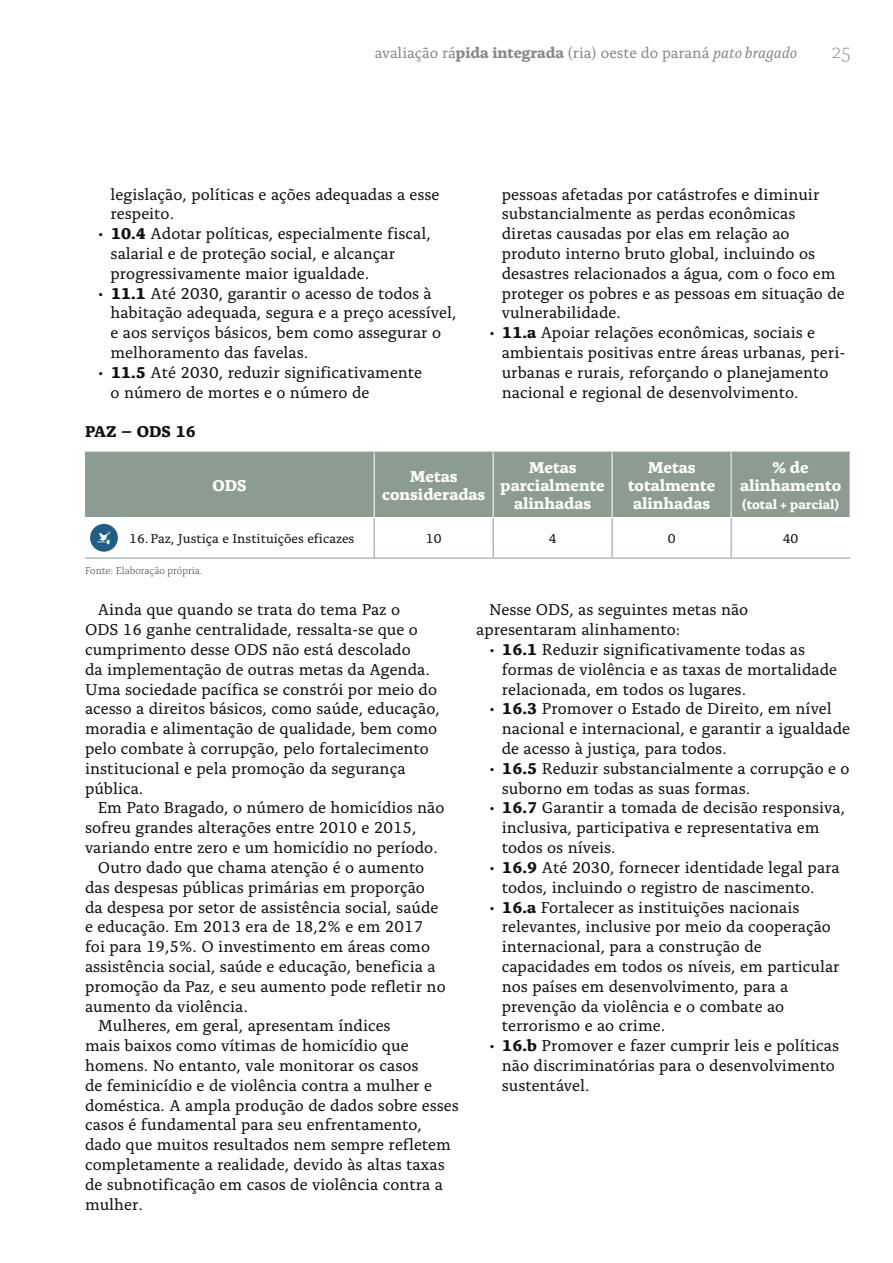
<style>
.page{position:relative;width:893px;height:1263px;background:#fff}
.page>*{position:absolute;margin:0;border:0;box-sizing:border-box;transform-origin:0 0}
.t1{font:300 21px "Alda OT";color:#888a8a}
.t2{font:16.5px/19.8px "Alda OT";color:#121212}
.t3{font:700 16.5px/18px "Alda OT";color:#fff;text-align:center}
.t4{font:700 16.5px "Alda OT";color:#121212}
.t5{font:15.6px "Alda OT";color:#888a8a}
.t6{font:13.5px "Alda OT";color:#121212}
.t7{font:700 13.5px "Alda OT";color:#fff}
.t8{font:300 10.5px "Alda OT";color:#121212}
.s1{font-weight:700}
.s2{font-style:italic}
</style>
<div class="page">
<div style="left:85px;top:453px;width:765px;height:64px;background:#8d9c91"></div>
<hr style="left:85px;top:452px;width:38px;height:1px;background:#8d9c91">
<hr style="left:123px;top:452px;width:251px;height:1px;background:#8d9c91">
<hr style="left:374px;top:452px;width:119px;height:1px;background:#8d9c91">
<hr style="left:493px;top:452px;width:119px;height:1px;background:#8d9c91">
<hr style="left:612px;top:452px;width:119px;height:1px;background:#8d9c91">
<hr style="left:731px;top:452px;width:119px;height:1px;background:#8d9c91">
<hr style="left:374px;top:518px;width:1px;height:40px;background:#8d9c91">
<hr style="left:493px;top:518px;width:1px;height:40px;background:#8d9c91">
<hr style="left:612px;top:518px;width:1px;height:40px;background:#8d9c91">
<hr style="left:731px;top:518px;width:1px;height:40px;background:#8d9c91">
<hr style="left:85px;top:558px;width:38px;height:1px;background:#8d9c91">
<hr style="left:123px;top:558px;width:251px;height:1px;background:#8d9c91">
<hr style="left:374px;top:558px;width:119px;height:1px;background:#8d9c91">
<hr style="left:493px;top:558px;width:119px;height:1px;background:#8d9c91">
<hr style="left:612px;top:558px;width:119px;height:1px;background:#8d9c91">
<hr style="left:731px;top:558px;width:119px;height:1px;background:#8d9c91">
<hr style="left:374px;top:452px;width:1px;height:65px;background:#fff">
<hr style="left:493px;top:452px;width:1px;height:65px;background:#fff">
<hr style="left:612px;top:452px;width:1px;height:65px;background:#fff">
<hr style="left:731px;top:452px;width:1px;height:65px;background:#fff">
<svg style="left:90px;top:524px;width:28px;height:28px"></svg>
<p class="t5" style="left:375px;top:47px;width:424px">avaliação rá<span class="s1">pida integrada</span> (ria) oeste do paraná <span class="s2">pato bragado</span></p>
<p class="t1" style="left:832px;top:43px;width:20px">25</p>
<p class="t2" style="left:111px;top:186px;width:330px">legislação, políticas e ações adequadas a esse respeito.</p>
<p class="t2" style="left:111px;top:225px;width:322px;text-indent:-13px">• <span class="s1">10.4</span> Adotar políticas, especialmente fiscal, salarial e de proteção social, e alcançar progressivamente maior igualdade.</p>
<p class="t2" style="left:111px;top:285px;width:347px;text-indent:-13px">• <span class="s1">11.1</span> Até 2030, garantir o acesso de todos à habitação adequada, segura e a preço acessível, e aos serviços básicos, bem como assegurar o melhoramento das favelas.</p>
<p class="t2" style="left:111px;top:364px;width:313px;text-indent:-13px">• <span class="s1">11.5</span> Até 2030, reduzir significativamente o número de mortes e o número de</p>
<p class="t4" style="left:85px;top:425px;width:112px">PAZ – ODS 16</p>
<p class="t2" style="left:502px;top:186px;width:344px">pessoas afetadas por catástrofes e diminuir substancialmente as perdas econômicas diretas causadas por elas em relação ao produto interno bruto global, incluindo os desastres relacionados a água, com o foco em proteger os pobres e as pessoas em situação de vulnerabilidade.</p>
<p class="t2" style="left:502px;top:324px;width:345px;text-indent:-13px">• <span class="s1">11.a</span> Apoiar relações econômicas, sociais e ambientais positivas entre áreas urbanas, peri&shy;urbanas e rurais, reforçando o planejamento nacional e regional de desenvolvimento.</p>
<p class="t3" style="left:213px;top:478px;width:36px">ODS</p>
<p class="t3" style="left:382px;top:469px;width:105px">Metas consideradas</p>
<p class="t3" style="left:501px;top:460px;width:106px">Metas parcialmente alinhadas</p>
<p class="t3" style="left:628px;top:460px;width:89px">Metas totalmente alinhadas</p>
<p class="t3" style="left:740px;top:460px;width:103px">% de alinhamento</p>
<p class="t7" style="left:742px;top:499px;width:99px">(total + parcial)</p>
<p class="t6" style="left:129px;top:533px;width:227px">16.Paz, Justiça e Instituições eficazes</p>
<p class="t6" style="left:426px;top:533px;width:17px">10</p>
<p class="t6" style="left:549px;top:533px;width:9px">4</p>
<p class="t6" style="left:668px;top:533px;width:9px">0</p>
<p class="t6" style="left:783px;top:533px;width:17px">40</p>
<p class="t8" style="left:85px;top:566px;width:119px">Fonte: Elaboração própria.</p>
<p class="t2" style="left:85px;top:601px;width:356px;text-indent:13px">Ainda que quando se trata do tema Paz o<br>ODS 16 ganhe centralidade, ressalta-se que o cumprimento desse ODS não está descolado<br>da implementação de outras metas da Agenda.<br>Uma sociedade pacífica se constrói por meio do acesso a direitos básicos, como saúde, educação, moradia e alimentação de qualidade, bem como pelo combate à corrupção, pelo fortalecimento institucional e pela promoção da segurança pública.</p>
<p class="t2" style="left:98px;top:799px;width:348px">Em Pato Bragado, o número de homicídios não</p>
<p class="t2" style="left:85px;top:819px;width:333px">sofreu grandes alterações entre 2010 e 2015,</p>
<p class="t2" style="left:85px;top:839px;width:354px">variando entre zero e um homicídio no período.</p>
<p class="t2" style="left:98px;top:859px;width:328px">Outro dado que chama atenção é o aumento</p>
<p class="t2" style="left:85px;top:879px;width:341px">das despesas públicas primárias em proporção</p>
<p class="t2" style="left:85px;top:898px;width:355px">da despesa por setor de assistência social, saúde</p>
<p class="t2" style="left:85px;top:918px;width:340px">e educação. Em 2013 era de 18,2% e em 2017</p>
<p class="t2" style="left:85px;top:938px;width:347px">foi para 19,5%. O investimento em áreas como</p>
<p class="t2" style="left:85px;top:958px;width:352px">assistência social, saúde e educação, beneficia a</p>
<p class="t2" style="left:85px;top:978px;width:362px">promoção da Paz, e seu aumento pode refletir no</p>
<p class="t2" style="left:85px;top:997px;width:164px">aumento da violência.</p>
<p class="t2" style="left:98px;top:1017px;width:294px">Mulheres, em geral, apresentam índices</p>
<p class="t2" style="left:85px;top:1037px;width:325px">mais baixos como vítimas de homicídio que</p>
<p class="t2" style="left:85px;top:1057px;width:335px">homens. No entanto, vale monitorar os casos</p>
<p class="t2" style="left:85px;top:1077px;width:349px">de feminicídio e de violência contra a mulher e</p>
<p class="t2" style="left:85px;top:1096px;width:375px">doméstica. A ampla produção de dados sobre esses</p>
<p class="t2" style="left:85px;top:1116px;width:338px">casos é fundamental para seu enfrentamento,</p>
<p class="t2" style="left:85px;top:1136px;width:367px">dado que muitos resultados nem sempre refletem</p>
<p class="t2" style="left:85px;top:1156px;width:361px">completamente a realidade, devido às altas taxas</p>
<p class="t2" style="left:85px;top:1176px;width:359px">de subnotificação em casos de violência contra a</p>
<p class="t2" style="left:85px;top:1195px;width:60px">mulher.</p>
<p class="t2" style="left:476px;top:601px;width:274px;text-indent:13px">Nesse ODS, as seguintes metas não apresentaram alinhamento:</p>
<p class="t2" style="left:502px;top:641px;width:337px;text-indent:-13px">• <span class="s1">16.1</span> Reduzir significativamente todas as formas de violência e as taxas de mortalidade relacionada, em todos os lugares.</p>
<p class="t2" style="left:502px;top:700px;width:350px;text-indent:-13px">• <span class="s1">16.3</span> Promover o Estado de Direito, em nível nacional e internacional, e garantir a igualdade de acesso à justiça, para todos.</p>
<p class="t2" style="left:502px;top:760px;width:349px;text-indent:-13px">• <span class="s1">16.5</span> Reduzir substancialmente a corrupção e o suborno em todas as suas formas.</p>
<p class="t2" style="left:502px;top:799px;width:345px;text-indent:-13px">• <span class="s1">16.7</span> Garantir a tomada de decisão responsiva, inclusiva, participativa e representativa em todos os níveis.</p>
<p class="t2" style="left:502px;top:859px;width:339px;text-indent:-13px">• <span class="s1">16.9</span> Até 2030, fornecer identidade legal para todos, incluindo o registro de nascimento.</p>
<p class="t2" style="left:502px;top:898px;width:339px;text-indent:-13px">• <span class="s1">16.a</span> Fortalecer as instituições nacionais relevantes, inclusive por meio da cooperação internacional, para a construção de capacidades em todos os níveis, em particular nos países em desenvolvimento, para a prevenção da violência e o combate ao terrorismo e ao crime.</p>
<p class="t2" style="left:502px;top:1037px;width:339px;text-indent:-13px">• <span class="s1">16.b</span> Promover e fazer cumprir leis e políticas não discriminatórias para o desenvolvimento sustentável.</p>
</div>
